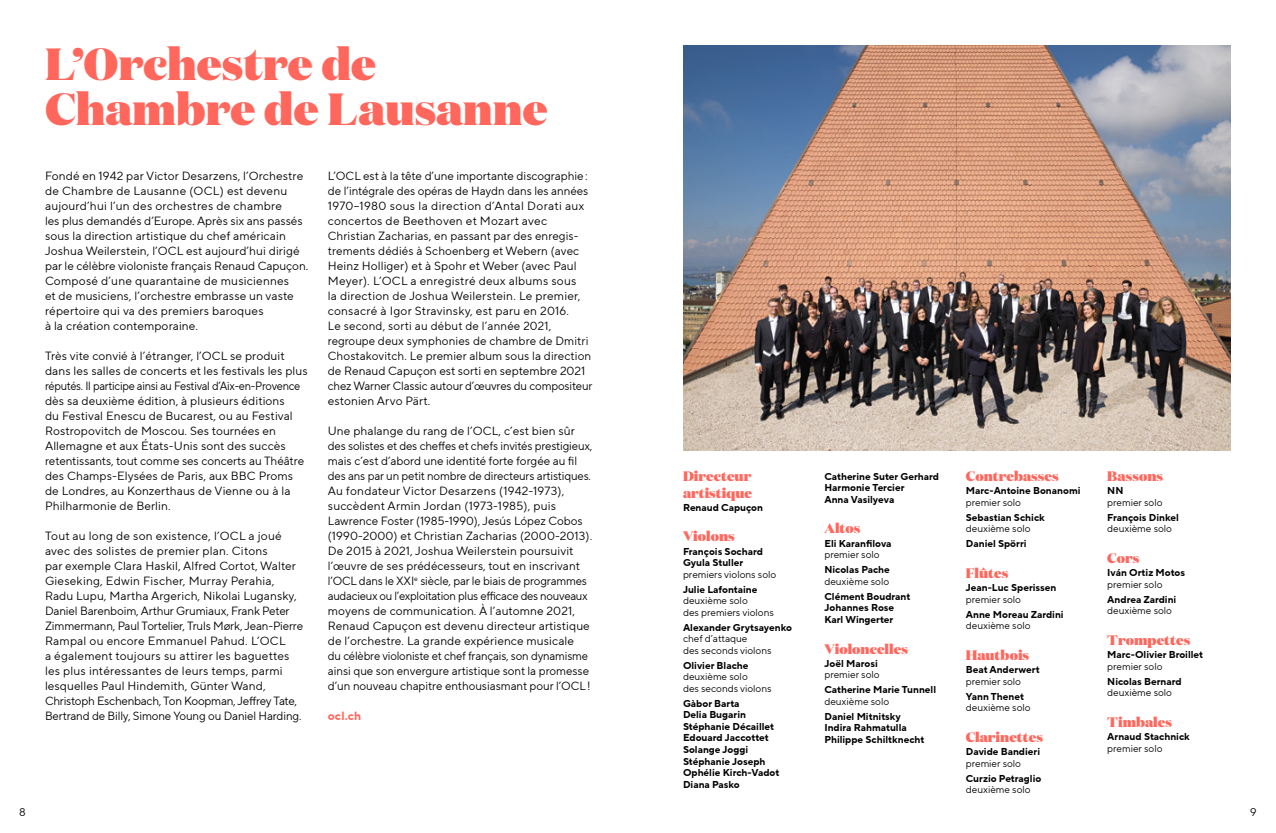
<style>
.page{position:relative;width:1276px;height:833px;background:#fff}
.page>*{position:absolute;margin:0;border:0;box-sizing:border-box;transform-origin:0 0}
.t1{font:900 45px/45px "Domaine Display";color:#ff675d}
.t2{font:900 13.75px/16.5px "Domaine Display";color:#ff675d}
.t3{font:11.88px/15px "TT Norms Pro";letter-spacing:.01em;color:#000}
.t4{font:700 11.88px "TT Norms Pro";color:#ff675d}
.t5{font:11.25px "TT Norms Pro";color:#000}
.t6{font:700 10px/11.5px "TT Norms Pro";color:#000}
.t7{font:10px/11.5px "TT Norms Pro";color:#000}
</style>
<div class="page">
<img style="left:683px;top:45px;width:548px;height:405px">
<h1 class="t1" style="left:45px;top:41px;width:504px">L’Orchestre de<br>Chambre de Lausanne</h1>
<p class="t3" style="left:45px;top:168px;width:265px">Fondé en 1942 par Victor Desarzens, l’Orchestre de Chambre de Lausanne (OCL) est devenu aujourd’hui l’un des orchestres de chambre<br>les plus demandés d’Europe. Après six ans passés sous la direction artistique du chef américain Joshua Weilerstein, l’OCL est aujourd’hui dirigé par le célèbre violoniste français Renaud Capuçon.<br>Composé d’une quarantaine de musiciennes<br>et de musiciens, l’orchestre embrasse un vaste répertoire qui va des premiers baroques<br>à la création contemporaine.</p>
<p class="t3" style="left:45px;top:348px;width:264px">Très vite convié à l’étranger, l’OCL se produit dans les salles de concerts et les festivals les plus réputés. Il participe ainsi au Festival d’Aix-en-Provence dès sa deuxième édition, à plusieurs éditions<br>du Festival Enescu de Bucarest, ou au Festival Rostropovitch de Moscou. Ses tournées en Allemagne et aux États-Unis sont des succès retentissants, tout comme ses concerts au Théâtre des Champs-Elysées de Paris, aux BBC Proms de Londres, au Konzerthaus de Vienne ou à la Philharmonie de Berlin.</p>
<p class="t3" style="left:45px;top:528px;width:259px">Tout au long de son existence, l’OCL a joué avec des solistes de premier plan. Citons<br>par exemple Clara Haskil, Alfred Cortot, Walter Gieseking, Edwin Fischer, Murray Perahia, Radu Lupu, Martha Argerich, Nikolai Lugansky, Daniel Barenboim, Arthur Grumiaux, Frank Peter Zimmermann, Paul Tortelier, Truls Mørk, Jean-Pierre Rampal ou encore Emmanuel Pahud. L’OCL<br>a également toujours su attirer les baguettes les plus intéressantes de leurs temps, parmi lesquelles Paul Hindemith, Günter Wand, Christoph Eschenbach, Ton Koopman, Jeffrey Tate, Bertrand de Billy, Simone Young ou Daniel Harding.</p>
<p class="t3" style="left:328px;top:168px;width:266px">L’OCL est à la tête d’une importante discographie: de l’intégrale des opéras de Haydn dans les années 1970–1980 sous la direction d’Antal Dorati aux concertos de Beethoven et Mozart avec Christian Zacharias, en passant par des enregis&shy;trements dédiés à Schoenberg et Webern (avec Heinz Holliger) et à Spohr et Weber (avec Paul Meyer). L’OCL a enregistré deux albums sous<br>la direction de Joshua Weilerstein. Le premier, consacré à Igor Stravinsky, est paru en 2016.<br>Le second, sorti au début de l’année 2021, regroupe deux symphonies de chambre de Dmitri Chostakovitch. Le premier album sous la direction de Renaud Capuçon est sorti en septembre 2021 chez Warner Classic autour d’œuvres du compositeur estonien Arvo Pärt.</p>
<p class="t3" style="left:328px;top:423px;width:266px">Une phalange du rang de l’OCL, c’est bien sûr des solistes et des cheffes et chefs invités prestigieux, mais c’est d’abord une identité forte forgée au fil des ans par un petit nombre de directeurs artistiques.<br>Au fondateur Victor Desarzens (1942-1973), succèdent Armin Jordan (1973-1985), puis Lawrence Foster (1985-1990), Jesús López Cobos (1990-2000) et Christian Zacharias (2000-2013).<br>De 2015 à 2021, Joshua Weilerstein poursuivit l’œuvre de ses prédécesseurs, tout en inscrivant l’OCL dans le XXI<sup>e</sup> siècle, par le biais de programmes audacieux ou l’exploitation plus efficace des nouveaux moyens de communication. À l’automne 2021, Renaud Capuçon est devenu directeur artistique de l’orchestre. La grande expérience musicale<br>du célèbre violoniste et chef français, son dynamisme ainsi que son envergure artistique sont la promesse d’un nouveau chapitre enthousiasmant pour l’OCL!</p>
<p class="t4" style="left:328px;top:707px;width:35px">ocl.ch</p>
<p class="t2" style="left:683px;top:467px;width:70px">Directeur artistique</p>
<p class="t6" style="left:683px;top:501px;width:82px">Renaud Capuçon</p>
<p class="t2" style="left:683px;top:528px;width:53px">Violons</p>
<p class="t6" style="left:683px;top:545px;width:82px">François Sochard<br>Gyula Stuller</p>
<p class="t7" style="left:683px;top:568px;width:95px">premiers violons solo</p>
<p class="t6" style="left:683px;top:583px;width:76px">Julie Lafontaine</p>
<p class="t7" style="left:683px;top:595px;width:92px">deuxième solo<br>des premiers violons</p>
<p class="t6" style="left:683px;top:621px;width:111px">Alexander Grytsayenko</p>
<p class="t7" style="left:683px;top:633px;width:90px">chef d’attaque<br>des seconds violons</p>
<p class="t6" style="left:683px;top:659px;width:67px">Olivier Blache</p>
<p class="t7" style="left:683px;top:671px;width:90px">deuxième solo<br>des seconds violons</p>
<p class="t6" style="left:683px;top:697px;width:98px">Gàbor Barta<br>Delia Bugarin<br>Stéphanie Décaillet<br>Edouard Jaccottet<br>Solange Joggi<br>Stéphanie Joseph<br>Ophélie Kirch-Vadot<br>Diana Pasko</p>
<p class="t6" style="left:824px;top:470px;width:116px">Catherine Suter Gerhard<br>Harmonie Tercier<br>Anna Vasilyeva</p>
<p class="t2" style="left:824px;top:520px;width:38px">Altos</p>
<p class="t6" style="left:824px;top:537px;width:69px">Eli Karanfilova</p>
<p class="t7" style="left:824px;top:549px;width:57px">premier solo</p>
<p class="t6" style="left:824px;top:564px;width:67px">Nicolas Pache</p>
<p class="t7" style="left:824px;top:575px;width:66px">deuxième solo</p>
<p class="t6" style="left:824px;top:590px;width:87px">Clément Boudrant<br>Johannes Rose<br>Karl Wingerter</p>
<p class="t2" style="left:824px;top:640px;width:85px">Violoncelles</p>
<p class="t6" style="left:824px;top:657px;width:55px">Joël Marosi</p>
<p class="t7" style="left:824px;top:669px;width:57px">premier solo</p>
<p class="t6" style="left:824px;top:684px;width:113px">Catherine Marie Tunnell</p>
<p class="t7" style="left:824px;top:695px;width:66px">deuxième solo</p>
<p class="t6" style="left:824px;top:710px;width:101px">Daniel Mitnitsky<br>Indira Rahmatulla<br>Philippe Schiltknecht</p>
<p class="t2" style="left:966px;top:467px;width:94px">Contrebasses</p>
<p class="t6" style="left:966px;top:485px;width:116px">Marc-Antoine Bonanomi</p>
<p class="t7" style="left:966px;top:496px;width:57px">premier solo</p>
<p class="t6" style="left:966px;top:511px;width:80px">Sebastian Schick</p>
<p class="t7" style="left:966px;top:523px;width:66px">deuxième solo</p>
<p class="t6" style="left:966px;top:538px;width:62px">Daniel Spörri</p>
<p class="t2" style="left:966px;top:565px;width:44px">Flûtes</p>
<p class="t6" style="left:966px;top:582px;width:92px">Jean-Luc Sperissen</p>
<p class="t7" style="left:966px;top:593px;width:57px">premier solo</p>
<p class="t6" style="left:966px;top:608px;width:99px">Anne Moreau Zardini</p>
<p class="t7" style="left:966px;top:620px;width:66px">deuxième solo</p>
<p class="t2" style="left:966px;top:647px;width:65px">Hautbois</p>
<p class="t6" style="left:966px;top:664px;width:75px">Beat Anderwert</p>
<p class="t7" style="left:966px;top:675px;width:57px">premier solo</p>
<p class="t6" style="left:966px;top:690px;width:60px">Yann Thenet</p>
<p class="t7" style="left:966px;top:702px;width:66px">deuxième solo</p>
<p class="t2" style="left:966px;top:728px;width:79px">Clarinettes</p>
<p class="t6" style="left:966px;top:746px;width:76px">Davide Bandieri</p>
<p class="t7" style="left:966px;top:757px;width:57px">premier solo</p>
<p class="t6" style="left:966px;top:772px;width:77px">Curzio Petraglio</p>
<p class="t7" style="left:966px;top:784px;width:66px">deuxième solo</p>
<p class="t2" style="left:1107px;top:467px;width:57px">Bassons</p>
<p class="t6" style="left:1107px;top:485px;width:18px">NN</p>
<p class="t7" style="left:1107px;top:496px;width:57px">premier solo</p>
<p class="t6" style="left:1107px;top:511px;width:73px">François Dinkel</p>
<p class="t7" style="left:1107px;top:523px;width:66px">deuxième solo</p>
<p class="t2" style="left:1107px;top:549px;width:34px">Cors</p>
<p class="t6" style="left:1107px;top:567px;width:79px">Iván Ortiz Motos</p>
<p class="t7" style="left:1107px;top:578px;width:57px">premier solo</p>
<p class="t6" style="left:1107px;top:593px;width:71px">Andrea Zardini</p>
<p class="t7" style="left:1107px;top:605px;width:66px">deuxième solo</p>
<p class="t2" style="left:1107px;top:631px;width:85px">Trompettes</p>
<p class="t6" style="left:1107px;top:649px;width:97px">Marc-Olivier Broillet</p>
<p class="t7" style="left:1107px;top:660px;width:57px">premier solo</p>
<p class="t6" style="left:1107px;top:675px;width:76px">Nicolas Bernard</p>
<p class="t7" style="left:1107px;top:687px;width:66px">deuxième solo</p>
<p class="t2" style="left:1107px;top:713px;width:66px">Timbales</p>
<p class="t6" style="left:1107px;top:731px;width:84px">Arnaud Stachnick</p>
<p class="t7" style="left:1107px;top:742px;width:57px">premier solo</p>
<p class="t5" style="left:19px;top:804px;width:8px">8</p>
<p class="t5" style="left:1250px;top:804px;width:8px">9</p>
</div>
